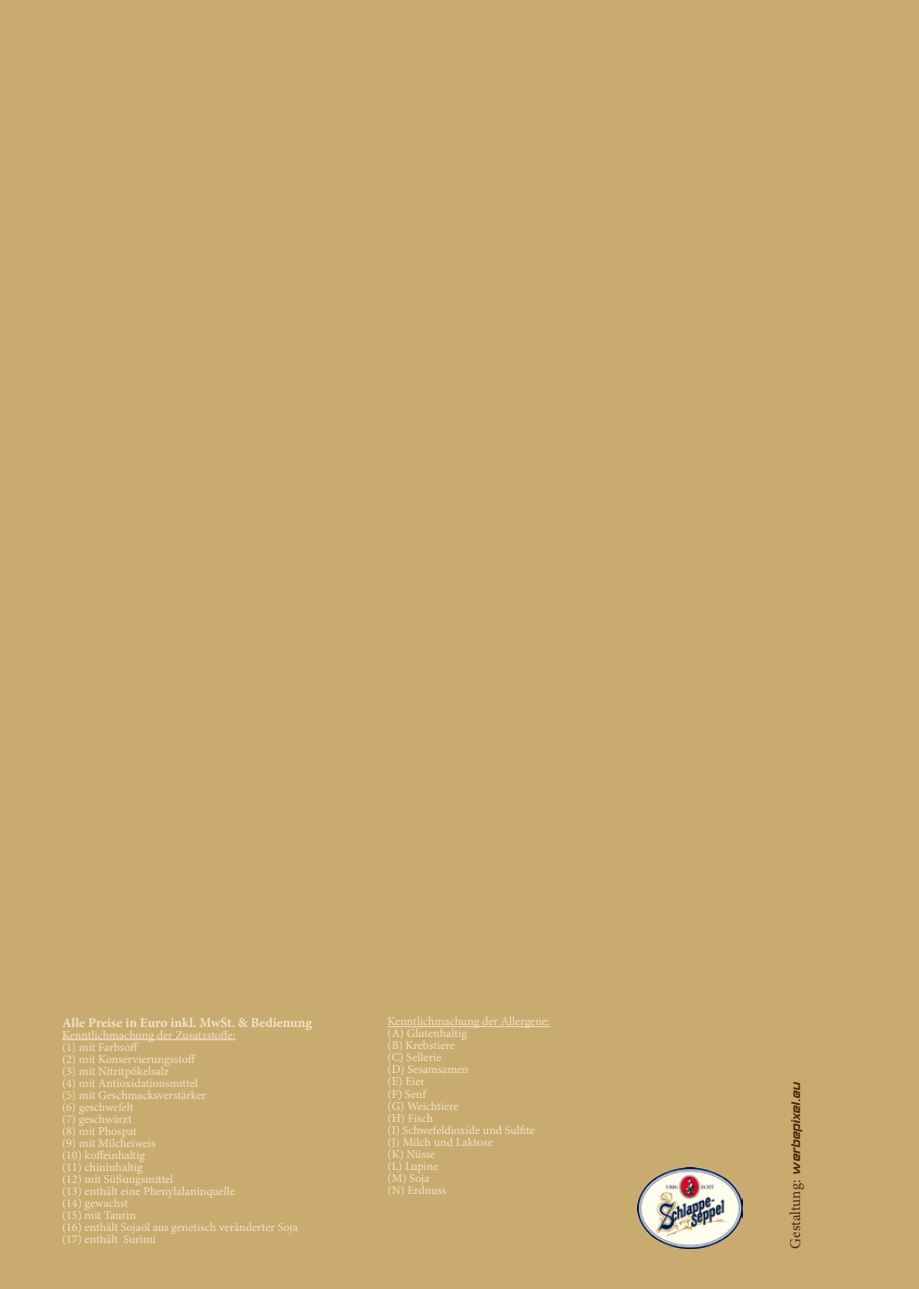
<style>
.page{position:relative;width:919px;height:1289px;background:#fff}
.page>*{position:absolute;margin:0;border:0;box-sizing:border-box;transform-origin:0 0}
.t1{font:15px "Hemi Head 426";color:#4e2911}
.t2{font:700 13.5px "Minion Pro";color:#f1e2c7}
.t3{font:12px/12px "Minion Pro";color:#f1e2c7}
.s1{font-family:"Minion Pro"}
</style>
<div class="page">
<div style="left:0;top:0;width:918px;height:1288px;background:#c9ab6f"></div>
<hr style="left:62px;top:1039px;width:173px;height:1px;background:#f1e2c7">
<hr style="left:387px;top:1026px;width:162px;height:1px;background:#f1e2c7">
<img style="left:637px;top:1167px;width:105px;height:81px">
<p class="t2" style="left:62px;top:1012px;width:251px">Alle Preise in Euro inkl. MwSt. &amp; Bedienung</p>
<p class="t3" style="left:62px;top:1028px;width:237px">Kenntlichmachung der Zusatzstoffe:<br>(1) mit Farbsoff<br>(2) mit Konservierungsstoff<br>(3) mit Nitritpökelsalz<br>(4) mit Antioxidationsmittel<br>(5) mit Geschmacksverstärker<br>(6) geschwefelt<br>(7) geschwärzt<br>(8) mit Phospat<br>(9) mit Milcheiweis<br>(10) koffeinhaltig<br>(11) chininhaltig<br>(12) mit Süßungsmittel<br>(13) enthält eine Phenylalaninquelle<br>(14) gewachst<br>(15) mit Taurin<br>(16) enthält Sojaöl aus genetisch veränderter Soja (17) enthält Surimi</p>
<p class="t3" style="left:387px;top:1015px;width:164px">Kenntlichmachung der Allergene: (A) Glutenhaltig<br>(B) Krebstiere<br>(C) Sellerie<br>(D) Sesamsamen<br>(E) Eier<br>(F) Senf<br>(G) Weichtiere<br>(H) Fisch<br>(I) Schwefeldioxide und Sulfite (J) Milch und Laktose<br>(K) Nüsse<br>(L) Lupine<br>(M) Soja<br>(N) Erdnuss</p>
<p class="t1" style="left:789px;top:1248px;width:168px;rotate:-90deg"><span class="s1">Gestaltung:</span> werbepixel.eu</p>
</div>
